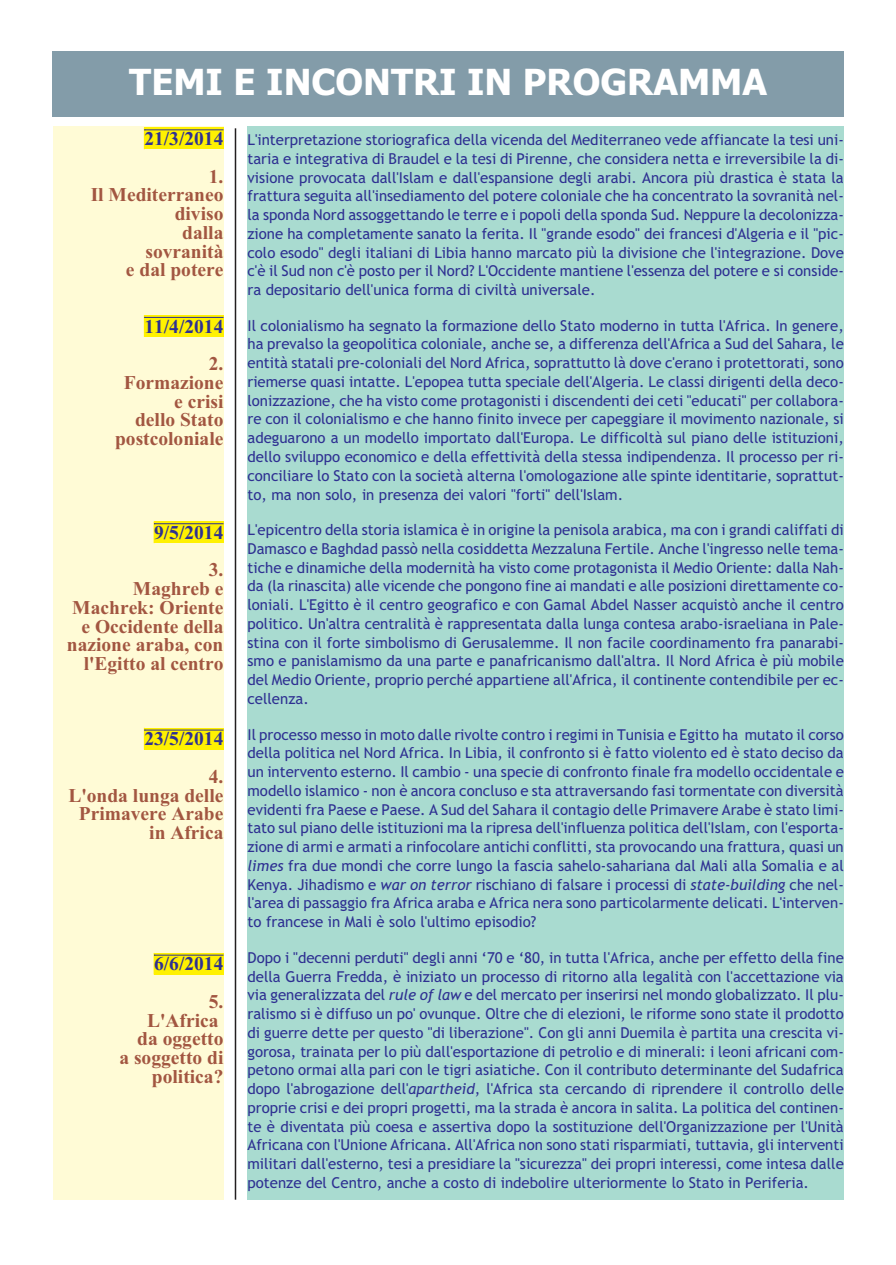
<style>
.page{position:relative;width:896px;height:1265px;background:#fff}
.page>*{position:absolute;margin:0;border:0;box-sizing:border-box;transform-origin:0 0}
.t1{font:700 36px "Tahoma";color:#fff}
.t2{font:700 19.5px/18.8px "Times New Roman";color:#a25641;text-align:right}
.t3{font:700 19.5px "Times New Roman";color:#2e3092}
.t4{font:15px/18.8px "Trebuchet MS";color:#2e3092;text-align:justify}
.s1{font-style:italic}
</style>
<div class="page">
<hr style="left:235px;top:128px;width:1px;height:1071px;background:#231f20">
<div style="left:53px;top:51px;width:790px;height:65px;background:#839ca9"></div>
<div style="left:53px;top:126px;width:170px;height:1073px;background:#fffbd6"></div>
<div style="left:144px;top:128px;width:79px;height:21px;background:#fff101"></div>
<hr style="left:144px;top:129px;width:79px;height:1px;background:#2e3092">
<div style="left:144px;top:315px;width:79px;height:22px;background:#fff101"></div>
<hr style="left:144px;top:317px;width:79px;height:1px;background:#2e3092">
<div style="left:154px;top:521px;width:69px;height:22px;background:#fff101"></div>
<hr style="left:154px;top:523px;width:69px;height:1px;background:#2e3092">
<div style="left:144px;top:728px;width:79px;height:21px;background:#fff101"></div>
<hr style="left:144px;top:729px;width:79px;height:1px;background:#2e3092">
<div style="left:154px;top:953px;width:69px;height:21px;background:#fff101"></div>
<hr style="left:154px;top:954px;width:69px;height:1px;background:#2e3092">
<div style="left:247px;top:126px;width:596px;height:1073px;background:#a9dbd0"></div>
<h1 class="t1" style="left:129px;top:61px;width:639px">TEMI E INCONTRI IN PROGRAMMA</h1>
<h2 class="t3" style="left:144px;top:132px;width:81px">21/3/2014</h2>
<h2 class="t2" style="left:91px;top:169px;width:134px">1.<br>Il Mediterraneo diviso<br>dalla<br>sovranità<br>e dal potere</h2>
<h2 class="t3" style="left:144px;top:320px;width:81px">11/4/2014</h2>
<h2 class="t2" style="left:115px;top:356px;width:110px">2.<br>Formazione e crisi<br>dello Stato postcoloniale</h2>
<p class="t4" style="left:247px;top:132px;width:598px">L'interpretazione storiografica della vicenda del Mediterraneo vede affiancate la tesi uni&shy;taria e integrativa di Braudel e la tesi di Pirenne, che considera netta e irreversibile la di&shy;visione provocata dall'Islam e dall'espansione degli arabi. Ancora più drastica è stata la frattura seguita all'insediamento del potere coloniale che ha concentrato la sovranità nel&shy;la sponda Nord assoggettando le terre e i popoli della sponda Sud. Neppure la decolonizza&shy;zione ha completamente sanato la ferita. Il "grande esodo" dei francesi d'Algeria e il "pic&shy;colo esodo" degli italiani di Libia hanno marcato più la divisione che l'integrazione. Dove c'è il Sud non c'è posto per il Nord? L'Occidente mantiene l'essenza del potere e si conside&shy;ra depositario dell'unica forma di civiltà universale.</p>
<p class="t4" style="left:247px;top:317px;width:598px">Il colonialismo ha segnato la formazione dello Stato moderno in tutta l'Africa. In genere, ha prevalso la geopolitica coloniale, anche se, a differenza dell'Africa a Sud del Sahara, le entità statali pre-coloniali del Nord Africa, soprattutto là dove c'erano i protettorati, sono riemerse quasi intatte. L'epopea tutta speciale dell'Algeria. Le classi dirigenti della deco&shy;lonizzazione, che ha visto come protagonisti i discendenti dei ceti "educati" per collabora&shy;re con il colonialismo e che hanno finito invece per capeggiare il movimento nazionale, si adeguarono a un modello importato dall'Europa. Le difficoltà sul piano delle istituzioni, dello sviluppo economico e della effettività della stessa indipendenza. Il processo per ri&shy;conciliare lo Stato con la società alterna l'omologazione alle spinte identitarie, soprattut&shy;to, ma non solo, in presenza dei valori "forti" dell'Islam.</p>
<p class="t4" style="left:247px;top:522px;width:598px">L'epicentro della storia islamica è in origine la penisola arabica, ma con i grandi califfati di Damasco e Baghdad passò nella cosiddetta Mezzaluna Fertile. Anche l'ingresso nelle tema&shy;tiche e dinamiche della modernità ha visto come protagonista il Medio Oriente: dalla Nah&shy;da (la rinascita) alle vicende che pongono fine ai mandati e alle posizioni direttamente co&shy;loniali. L'Egitto è il centro geografico e con Gamal Abdel Nasser acquistò anche il centro politico. Un'altra centralità è rappresentata dalla lunga contesa arabo-israeliana in Pale&shy;stina con il forte simbolismo di Gerusalemme. Il non facile coordinamento fra panarabi&shy;smo e panislamismo da una parte e panafricanismo dall'altra. Il Nord Africa è più mobile del Medio Oriente, proprio perché appartiene all'Africa, il continente contendibile per ec&shy;cellenza.</p>
<p class="t4" style="left:247px;top:726px;width:598px">Il processo messo in moto dalle rivolte contro i regimi in Tunisia e Egitto ha mutato il corso della politica nel Nord Africa. In Libia, il confronto si è fatto violento ed è stato deciso da un intervento esterno. Il cambio - una specie di confronto finale fra modello occidentale e modello islamico - non è ancora concluso e sta attraversando fasi tormentate con diversità evidenti fra Paese e Paese. A Sud del Sahara il contagio delle Primavere Arabe è stato limi&shy;tato sul piano delle istituzioni ma la ripresa dell'influenza politica dell'Islam, con l'esporta&shy;zione di armi e armati a rinfocolare antichi conflitti, sta provocando una frattura, quasi un <span class="s1">limes</span> fra due mondi che corre lungo la fascia sahelo-sahariana dal Mali alla Somalia e al Kenya. Jihadismo e <span class="s1">war on terror</span> rischiano di falsare i processi di <span class="s1">state-building</span> che nel&shy;l'area di passaggio fra Africa araba e Africa nera sono particolarmente delicati. L'interven&shy;to francese in Mali è solo l'ultimo episodio?</p>
<p class="t4" style="left:247px;top:949px;width:598px">Dopo i "decenni perduti" degli anni ‘70 e ‘80, in tutta l'Africa, anche per effetto della fine della Guerra Fredda, è iniziato un processo di ritorno alla legalità con l'accettazione via via generalizzata del <span class="s1">rule of law</span> e del mercato per inserirsi nel mondo globalizzato. Il plu&shy;ralismo si è diffuso un po' ovunque. Oltre che di elezioni, le riforme sono state il prodotto di guerre dette per questo "di liberazione". Con gli anni Duemila è partita una crescita vi&shy;gorosa, trainata per lo più dall'esportazione di petrolio e di minerali: i leoni africani com&shy;petono ormai alla pari con le tigri asiatiche. Con il contributo determinante del Sudafrica dopo l'abrogazione dell'<span class="s1">apartheid</span>, l'Africa sta cercando di riprendere il controllo delle proprie crisi e dei propri progetti, ma la strada è ancora in salita. La politica del continen&shy;te è diventata più coesa e assertiva dopo la sostituzione dell'Organizzazione per l'Unità Africana con l'Unione Africana. All'Africa non sono stati risparmiati, tuttavia, gli interventi militari dall'esterno, tesi a presidiare la "sicurezza" dei propri interessi, come intesa dalle potenze del Centro, anche a costo di indebolire ulteriormente lo Stato in Periferia.</p>
<h2 class="t3" style="left:154px;top:526px;width:71px">9/5/2014</h2>
<h2 class="t2" style="left:67px;top:562px;width:158px">3.<br>Maghreb e<br>Machrek: Oriente e Occidente della nazione araba, con l'Egitto al centro</h2>
<h2 class="t3" style="left:144px;top:732px;width:81px">23/5/2014</h2>
<h2 class="t2" style="left:68px;top:769px;width:156px">4.<br>L'onda lunga delle<br>Primavere Arabe in Africa</h2>
<h2 class="t3" style="left:154px;top:957px;width:71px">6/6/2014</h2>
<h2 class="t2" style="left:119px;top:994px;width:105px">5.<br>L'Africa<br>da oggetto<br>a soggetto di politica?</h2>
</div>
